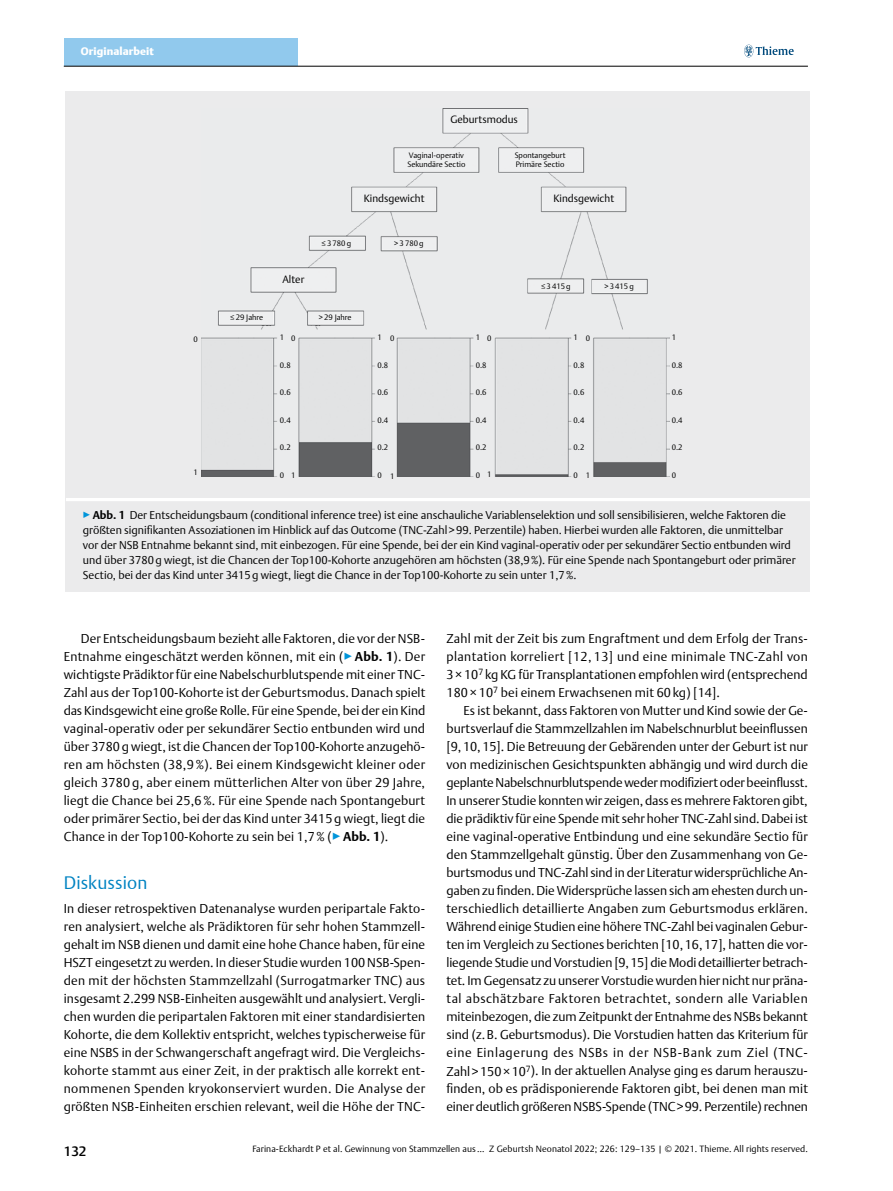
<style>
.page{position:relative;width:893px;height:1191px;background:#fff}
.page>*{position:absolute;margin:0;border:0;box-sizing:border-box;transform-origin:0 0}
.t1{font:300 18px "Thieme Argo 2011";letter-spacing:.01em;color:#0083c2}
.t2{font:500 13.5px "Thieme Argo 2011";color:#000}
.t3{font:300 12.75px/18px "Thieme Argo 2011";letter-spacing:.01em;color:#000;text-align:justify}
.t4{font:300 11.25px/15px "Thieme Argo 2011";color:#000}
.t5{font:900 10.8px "Thieme Argo 2011";letter-spacing:.01em;color:#fff}
.t6{font:300 10.5px "Thieme Argo 2011";color:#000}
.t7{font:300 9px "Thieme Argo 2011";letter-spacing:.01em;color:#000}
.t8{font:300 7.8px/9.3px "Thieme Argo 2011";color:#000}
.s1{color:#0095da}
.s2{font-weight:700}
</style>
<div class="page">
<div style="left:64px;top:38px;width:234px;height:28px;background:#91c9ed"></div>
<svg style="left:744px;top:45px;width:50px;height:12px"></svg>
<hr style="left:64px;top:66px;width:744px;height:1px;background:#000">
<div style="left:66px;top:497px;width:744px;height:95px;background:#ebebec"></div>
<hr style="left:66px;top:498px;width:744px;height:3px;background:#fff">
<div style="left:66px;top:91px;width:744px;height:406px;background:#ebebec"></div>
<img style="left:201px;top:108px;width:469px;height:368px">
<p class="t5" style="left:81px;top:44px;width:75px">Originalarbeit</p>
<p class="t6" style="left:450px;top:113px;width:69px">Geburtsmodus</p>
<p class="t8" style="left:407px;top:150px;width:59px">Vaginal-operativ<br>Sekundäre Sectio</p>
<p class="t8" style="left:515px;top:150px;width:52px">Spontangeburt<br>Primäre Sectio</p>
<p class="t6" style="left:364px;top:191px;width:62px">Kindsgewicht</p>
<p class="t6" style="left:553px;top:191px;width:62px">Kindsgewicht</p>
<p class="t6" style="left:282px;top:272px;width:23px">Alter</p>
<p class="t8" style="left:321px;top:238px;width:31px">≤3780g</p>
<p class="t8" style="left:394px;top:238px;width:31px">&gt;3780g</p>
<p class="t8" style="left:230px;top:313px;width:35px">≤ 29 Jahre</p>
<p class="t8" style="left:319px;top:313px;width:34px">&gt; 29 Jahre</p>
<p class="t8" style="left:541px;top:281px;width:31px">≤3415g</p>
<p class="t8" style="left:604px;top:281px;width:31px">&gt;3415g</p>
<p class="t8" style="left:193px;top:334px;width:6px">0</p>
<p class="t8" style="left:280px;top:332px;width:6px">1</p>
<p class="t8" style="left:487px;top:333px;width:6px">0</p>
<p class="t8" style="left:574px;top:332px;width:6px">1</p>
<p class="t8" style="left:574px;top:360px;width:12px">0.8</p>
<p class="t8" style="left:574px;top:387px;width:12px">0.6</p>
<p class="t8" style="left:574px;top:415px;width:12px">0.4</p>
<p class="t8" style="left:574px;top:443px;width:12px">0.2</p>
<p class="t8" style="left:487px;top:469px;width:6px">1</p>
<p class="t8" style="left:574px;top:470px;width:6px">0</p>
<p class="t8" style="left:390px;top:333px;width:6px">0</p>
<p class="t8" style="left:476px;top:333px;width:6px">1</p>
<p class="t8" style="left:476px;top:360px;width:12px">0.8</p>
<p class="t8" style="left:476px;top:388px;width:12px">0.6</p>
<p class="t8" style="left:476px;top:415px;width:12px">0.4</p>
<p class="t8" style="left:476px;top:443px;width:12px">0.2</p>
<p class="t8" style="left:390px;top:471px;width:6px">1</p>
<p class="t8" style="left:476px;top:470px;width:6px">0</p>
<p class="t8" style="left:586px;top:333px;width:6px">0</p>
<p class="t8" style="left:672px;top:333px;width:6px">1</p>
<p class="t8" style="left:672px;top:360px;width:12px">0.8</p>
<p class="t8" style="left:672px;top:388px;width:12px">0.6</p>
<p class="t8" style="left:672px;top:415px;width:12px">0.4</p>
<p class="t8" style="left:672px;top:443px;width:12px">0.2</p>
<p class="t8" style="left:586px;top:470px;width:6px">1</p>
<p class="t8" style="left:672px;top:470px;width:6px">0</p>
<p class="t8" style="left:291px;top:333px;width:6px">0</p>
<p class="t8" style="left:377px;top:333px;width:6px">1</p>
<p class="t8" style="left:377px;top:360px;width:12px">0.8</p>
<p class="t8" style="left:377px;top:388px;width:12px">0.6</p>
<p class="t8" style="left:377px;top:415px;width:12px">0.4</p>
<p class="t8" style="left:377px;top:443px;width:12px">0.2</p>
<p class="t8" style="left:291px;top:470px;width:6px">1</p>
<p class="t8" style="left:377px;top:470px;width:6px">0</p>
<p class="t8" style="left:280px;top:360px;width:12px">0.8</p>
<p class="t8" style="left:280px;top:387px;width:12px">0.6</p>
<p class="t8" style="left:280px;top:415px;width:12px">0.4</p>
<p class="t8" style="left:280px;top:443px;width:12px">0.2</p>
<p class="t8" style="left:280px;top:470px;width:6px">0</p>
<p class="t8" style="left:193px;top:468px;width:6px">1</p>
<p class="t4" style="left:83px;top:507px;width:714px"><span class="s1">▶</span><span class="s2">Abb. 1</span> Der Entscheidungsbaum (conditional inference tree) ist eine anschauliche Variablenselektion und soll sensibilisieren, welche Faktoren die größten signifikanten Assoziationen im Hinblick auf das Outcome (TNC-Zahl&gt;99. Perzentile) haben. Hierbei wurden alle Faktoren, die unmittelbar vor der NSB Entnahme bekannt sind, mit einbezogen. Für eine Spende, bei der ein Kind vaginal-operativ oder per sekundärer Sectio entbunden wird und über 3780g wiegt, ist die Chancen der Top100-Kohorte anzugehören am höchsten (38,9%). Für eine Spende nach Spontangeburt oder primärer Sectio, bei der das Kind unter 3415g wiegt, liegt die Chance in der Top100-Kohorte zu sein unter 1,7%.</p>
<p class="t3" style="left:64px;top:629px;width:363px;text-indent:17px">Der Entscheidungsbaum bezieht alle Faktoren, die vor der NSB-Entnahme eingeschätzt werden können, mit ein (<span class="s1">▶</span><span class="s2">Abb. 1</span>). Der wichtigste Prädiktor für eine Nabelschurblutspende mit einer TNC-Zahl aus der Top100-Kohorte ist der Geburtsmodus. Danach spielt das Kindsgewicht eine große Rolle. Für eine Spende, bei der ein Kind vaginal-operativ oder per sekundärer Sectio entbunden wird und über 3780g wiegt, ist die Chancen der Top100-Kohorte anzugehö&shy;ren am höchsten (38,9 %). Bei einem Kindsgewicht kleiner oder gleich 3780 g, aber einem mütterlichen Alter von über 29 Jahre, liegt die Chance bei 25,6%. Für eine Spende nach Spontangeburt oder primärer Sectio, bei der das Kind unter 3415g wiegt, liegt die Chance in der Top100-Kohorte zu sein bei 1,7% (<span class="s1">▶</span><span class="s2">Abb. 1</span>).</p>
<h1 class="t1" style="left:64px;top:871px;width:85px">Diskussion</h1>
<p class="t3" style="left:64px;top:899px;width:363px">In dieser retrospektiven Datenanalyse wurden peripartale Fakto&shy;ren analysiert, welche als Prädiktoren für sehr hohen Stammzell&shy;gehalt im NSB dienen und damit eine hohe Chance haben, für eine HSZT eingesetzt zu werden. In dieser Studie wurden 100 NSB-Spen&shy;den mit der höchsten Stammzellzahl (Surrogatmarker TNC) aus insgesamt 2.299 NSB-Einheiten ausgewählt und analysiert. Vergli&shy;chen wurden die peripartalen Faktoren mit einer standardisierten Kohorte, die dem Kollektiv entspricht, welches typischerweise für eine NSBS in der Schwangerschaft angefragt wird. Die Vergleichs&shy;kohorte stammt aus einer Zeit, in der praktisch alle korrekt ent&shy;nommenen Spenden kryokonserviert wurden. Die Analyse der größten NSB-Einheiten erschien relevant, weil die Höhe der TNC-</p>
<p class="t3" style="left:446px;top:629px;width:363px">Zahl mit der Zeit bis zum Engraftment und dem Erfolg der Trans&shy;plantation korreliert [12, 13] und eine minimale TNC-Zahl von 3×10<sup>7</sup> kg KG für Transplantationen empfohlen wird (entsprechend 180 × 10<sup>7</sup> bei einem Erwachsenen mit 60 kg) [14].</p>
<p class="t3" style="left:446px;top:701px;width:363px;text-indent:17px">Es ist bekannt, dass Faktoren von Mutter und Kind sowie der Ge&shy;burtsverlauf die Stammzellzahlen im Nabelschnurblut beeinflussen [9,10,15]. Die Betreuung der Gebärenden unter der Geburt ist nur von medizinischen Gesichtspunkten abhängig und wird durch die geplante Nabelschnurblutspende weder modifiziert oder beeinflusst.<br>In unserer Studie konnten wir zeigen, dass es mehrere Faktoren gibt, die prädiktiv für eine Spende mit sehr hoher TNC-Zahl sind. Dabei ist eine vaginal-operative Entbindung und eine sekundäre Sectio für den Stammzellgehalt günstig. Über den Zusammenhang von Ge&shy;burtsmodus und TNC-Zahl sind in der Literatur widersprüchliche An&shy;gaben zu finden. Die Widersprüche lassen sich am ehesten durch un&shy;terschiedlich detaillierte Angaben zum Geburtsmodus erklären.<br>Während einige Studien eine höhere TNC-Zahl bei vaginalen Gebur&shy;ten im Vergleich zu Sectiones berichten [10,16,17], hatten die vor&shy;liegende Studie und Vorstudien [9,15] die Modi detaillierter betrach&shy;tet. Im Gegensatz zu unserer Vorstudie wurden hier nicht nur präna&shy;tal abschätzbare Faktoren betrachtet, sondern alle Variablen miteinbezogen, die zum Zeitpunkt der Entnahme des NSBs bekannt sind (z.B. Geburtsmodus). Die Vorstudien hatten das Kriterium für eine Einlagerung des NSBs in der NSB-Bank zum Ziel (TNC-Zahl&gt;150×10<sup>7</sup>). In der aktuellen Analyse ging es darum herauszu&shy;finden, ob es prädisponierende Faktoren gibt, bei denen man mit einer deutlich größeren NSBS-Spende (TNC&gt;99. Perzentile) rechnen</p>
<p class="t2" style="left:64px;top:1142px;width:24px">132</p>
<p class="t7" style="left:252px;top:1143px;width:557px">Farina-Eckhardt P et al. Gewinnung von Stammzellen aus … Z Geburtsh Neonatol 2022; 226: 129–135 | © 2021. Thieme. All rights reserved.</p>
</div>
